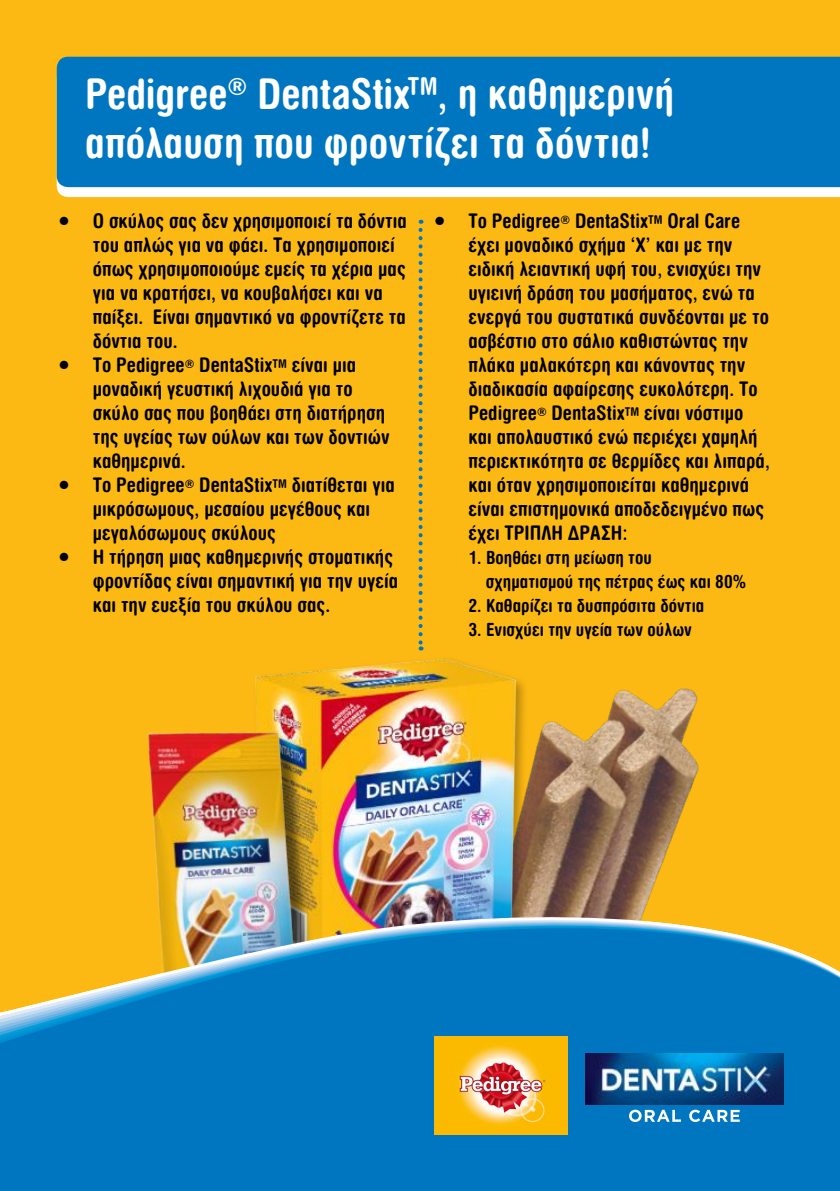
<style>
.page{position:relative;width:840px;height:1191px;background:#fff}
.page>*{position:absolute;margin:0;border:0;box-sizing:border-box;transform-origin:0 0}
.t1{font:700 42px/49.2px "CF Smooth Cond";letter-spacing:.005em;color:#fff}
.t2{font:700 20px/24px "CF Smooth Cond";color:#000}
.t3{font:700 18px/24px "CF Smooth Cond";color:#000}
</style>
<div class="page">
<div style="left:0;top:0;width:839px;height:1191px;background:#fdb913"></div>
<svg style="left:57px;top:187px;width:782px;height:10px;background:#fbfcfd"></svg>
<div style="left:57px;top:57px;width:782px;height:130px;background:#0076c0"></div>
<img style="left:529px;top:688px;width:170px;height:219px">
<svg style="left:418px;top:230px;width:4px;height:415px"></svg>
<img style="left:255px;top:646px;width:274px;height:261px">
<img style="left:147px;top:711px;width:170px;height:196px">
<div style="left:0;top:1182px;width:839px;height:8px;background:#0076c0"></div>
<div style="left:0;top:1175px;width:839px;height:7px;background:#0076c0"></div>
<div style="left:0;top:1167px;width:839px;height:8px;background:#0076c0"></div>
<div style="left:0;top:1159px;width:839px;height:8px;background:#0076c0"></div>
<div style="left:0;top:1151px;width:839px;height:8px;background:#0076c0"></div>
<svg style="left:0;top:907px;width:839px;height:244px;background:#3185aa"></svg>
<img style="left:434px;top:1036px;width:133px;height:98px">
<img style="left:585px;top:1053px;width:197px;height:51px">
<svg style="left:628px;top:1109px;width:111px;height:13px"></svg>
<h1 class="t1" style="left:85px;top:69px;width:590px">Pedigree<sup>®</sup> DentaStix<sup>TM</sup>, η καθημερινή απόλαυση που φροντίζει τα δόντια!</h1>
<p class="t2" style="left:93px;top:208px;width:315px;text-indent:-36px">• Ο σκύλος σας δεν χρησιμοποιεί τα δόντια του απλώς για να φάει. Τα χρησιμοποιεί όπως χρησιμοποιούμε εμείς τα χέρια μας για να κρατήσει, να κουβαλήσει και να παίξει. Είναι σημαντικό να φροντίζετε τα δόντια του.</p>
<p class="t2" style="left:93px;top:352px;width:298px;text-indent:-36px">• Το Pedigree<sup>®</sup> DentaStix<sup>TM</sup> είναι μια μοναδική γευστική λιχουδιά για το σκύλο σας που βοηθάει στη διατήρηση της υγείας των ούλων και των δοντιών καθημερινά.</p>
<p class="t2" style="left:93px;top:472px;width:303px;text-indent:-36px">• Το Pedigree<sup>®</sup> DentaStix<sup>TM</sup> διατίθεται για μικρόσωμους, μεσαίου μεγέθους και μεγαλόσωμους σκύλους</p>
<p class="t2" style="left:93px;top:544px;width:307px;text-indent:-36px">• Η τήρηση μιας καθημερινής στοματικής φροντίδας είναι σημαντική για την υγεία και την ευεξία του σκύλου σας.</p>
<p class="t2" style="left:468px;top:208px;width:303px;text-indent:-36px">• Το Pedigree<sup>®</sup> DentaStix<sup>TM</sup> Oral Care έχει μοναδικό σχήμα ‘Χ’ και με την ειδική λειαντική υφή του, ενισχύει την υγιεινή δράση του μασήματος, ενώ τα ενεργά του συστατικά συνδέονται με το ασβέστιο στο σάλιο καθιστώντας την πλάκα μαλακότερη και κάνοντας την διαδικασία αφαίρεσης ευκολότερη. Το Pedigree<sup>®</sup> DentaStix<sup>TM</sup> είναι νόστιμο και απολαυστικό ενώ περιέχει χαμηλή περιεκτικότητα σε θερμίδες και λιπαρά, και όταν χρησιμοποιείται καθημερινά είναι επιστημονικά αποδεδειγμένο πως έχει ΤΡΙΠΛΗ ΔΡΑΣΗ:</p>
<p class="t3" style="left:485px;top:545px;width:261px;text-indent:-17px">1. Βοηθάει στη μείωση του<br>σχηματισμού της πέτρας έως και 80%</p>
<p class="t3" style="left:468px;top:593px;width:237px">2. Καθαρίζει τα δυσπρόσιτα δόντια</p>
<p class="t3" style="left:468px;top:617px;width:225px">3. Ενισχύει την υγεία των ούλων</p>
</div>
